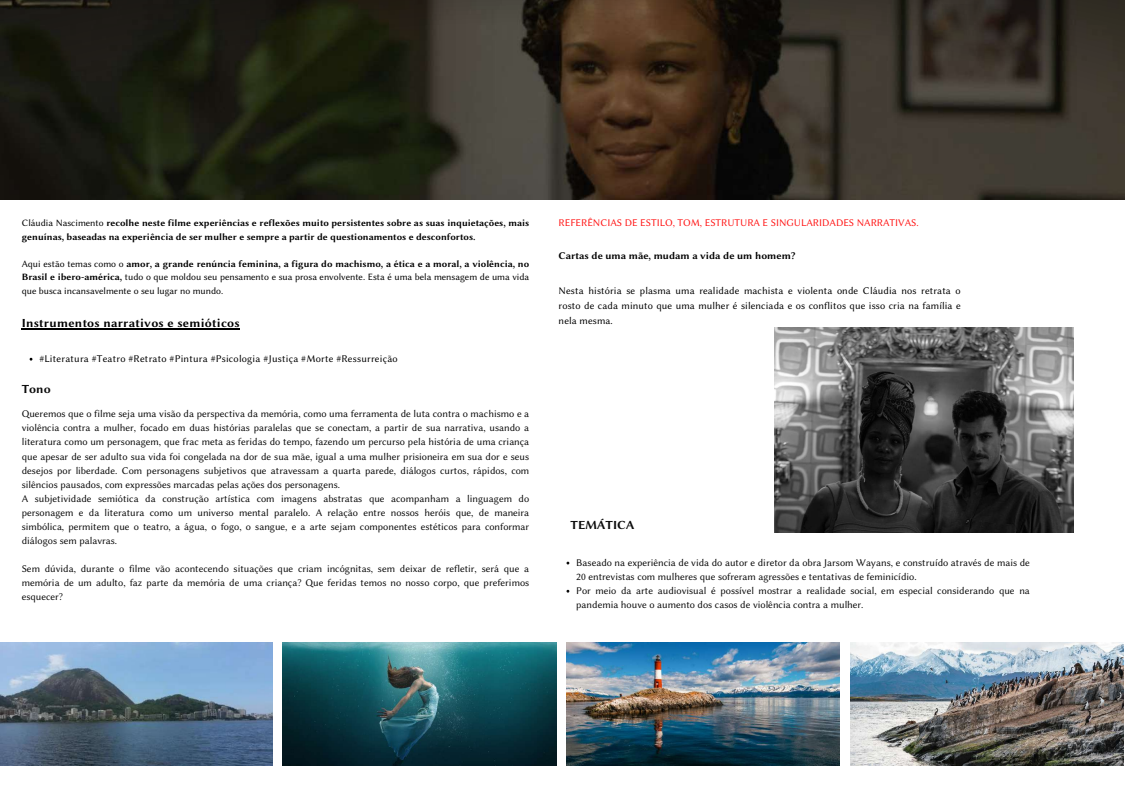
<style>
.page{position:relative;width:1125px;height:796px;background:#fff}
.page>*{position:absolute;margin:0;border:0;box-sizing:border-box;transform-origin:0 0}
.t1{font:12.45px "Lin Biolinum OB";letter-spacing:.02em;color:#000}
.t2{font:12.45px "Lin Biolinum OB";color:#0b0b0b}
.t3{font:10.35px/14.1px "Lin Biolinum O";color:#0b0b0b}
.t4{font:10.35px/15.1px "Lin Biolinum O";letter-spacing:.02em;color:#000;text-align:justify}
.t5{font:10.35px "Lin Biolinum O";color:#ff1616}
.t6{font:10.35px "Lin Biolinum OB";color:#000}
.t7{font:9.75px/13.5px "Lin Biolinum OB";color:#000}
.t8{font:9.75px/13.5px "Lin Biolinum O";color:#000}
.s1{font-family:"Lin Biolinum O"}
.s2{font-family:"Lin Biolinum OB"}
</style>
<div class="page">
<svg style="left:0;top:0;width:1125px;height:200px;background:#2e291e"></svg>
<img style="left:283px;top:642px;width:273px;height:123px">
<img style="left:566px;top:642px;width:274px;height:123px">
<img style="left:850px;top:642px;width:274px;height:123px">
<img style="left:0;top:642px;width:272px;height:123px">
<img style="left:775px;top:327px;width:299px;height:205px">
<hr style="left:22px;top:328px;width:218px;height:1px;background:#000">
<p class="t7" style="left:22px;top:216px;width:509px"><span class="s1">Cláudia Nascimento</span> recolhe neste filme experiências e reflexões muito persistentes sobre as suas inquietações, mais genuínas, baseadas na experiência de ser mulher e sempre a partir de questionamentos e desconfortos.</p>
<p class="t7" style="left:22px;top:257px;width:509px"><span class="s1">Aqui estão temas como o</span> amor, a grande renúncia feminina, a figura do machismo, a ética e a moral, a violência, no</p>
<p class="t8" style="left:22px;top:270px;width:509px"><span class="s2">Brasil e ibero-américa,</span> tudo o que moldou seu pensamento e sua prosa envolvente. Esta é uma bela mensagem de uma vida que busca incansavelmente o seu lugar no mundo.</p>
<p class="t1" style="left:22px;top:316px;width:219px">Instrumentos narrativos e semióticos</p>
<p class="t4" style="left:39px;top:351px;width:360px">#Literatura #Teatro #Retrato #Pintura #Psicologia #Justiça #Morte #Ressurreição</p>
<p class="t2" style="left:22px;top:381px;width:31px">Tono</p>
<p class="t5" style="left:559px;top:217px;width:362px">REFERÊNCIAS DE ESTILO, TOM, ESTRUTURA E SINGULARIDADES NARRATIVAS.</p>
<p class="t6" style="left:559px;top:249px;width:239px">Cartas de uma mãe, mudam a vida de um homem?</p>
<p class="t4" style="left:559px;top:283px;width:404px">Nesta história se plasma uma realidade machista e violenta onde Cláudia nos retrata o rosto de cada minuto que uma mulher é silenciada e os conflitos que isso cria na família e nela mesma.</p>
<p class="t3" style="left:22px;top:407px;width:509px">Queremos que o filme seja uma visão da perspectiva da memória, como uma ferramenta de luta contra o machismo e a violência contra a mulher, focado em duas histórias paralelas que se conectam, a partir de sua narrativa, usando a literatura como um personagem, que frac meta as feridas do tempo, fazendo um percurso pela história de uma criança que apesar de ser adulto sua vida foi congelada na dor de sua mãe, igual a uma mulher prisioneira em sua dor e seus desejos por liberdade. Com personagens subjetivos que atravessam a quarta parede, diálogos curtos, rápidos, com silêncios pausados, com expressões marcadas pelas ações dos personagens.<br>A subjetividade semiótica da construção artística com imagens abstratas que acompanham a linguagem do personagem e da literatura como um universo mental paralelo. A relação entre nossos heróis que, de maneira simbólica, permitem que o teatro, a água, o fogo, o sangue, e a arte sejam componentes estéticos para conformar diálogos sem palavras.</p>
<p class="t3" style="left:22px;top:561px;width:509px;text-align:justify">Sem dúvida, durante o filme vão acontecendo situações que criam incógnitas, sem deixar de refletir, será que a memória de um adulto, faz parte da memória de uma criança? Que feridas temos no nosso corpo, que preferimos esquecer?</p>
<p class="t3" style="left:576px;top:555px;width:455px">Baseado na experiência de vida do autor e diretor da obra Jarsom Wayans, e construído através de mais de 20 entrevistas com mulheres que sofreram agressões e tentativas de feminicídio.<br>Por meio da arte audiovisual é possível mostrar a realidade social, em especial considerando que na pandemia houve o aumento dos casos de violência contra a mulher.</p>
<p class="t2" style="left:571px;top:518px;width:66px">TEMÁTICA</p>
</div>
